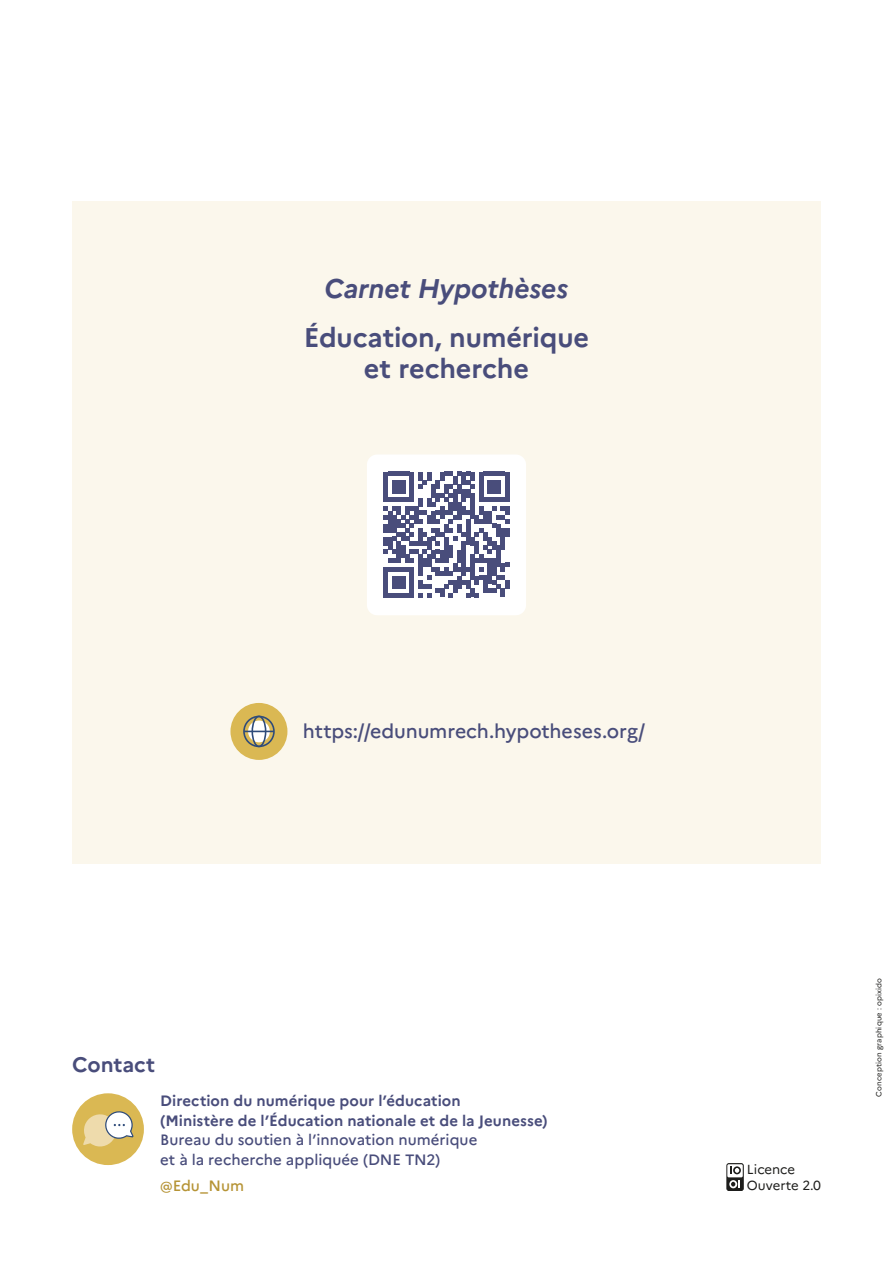
<style>
.page{position:relative;width:893px;height:1263px;background:#fff}
.page>*{position:absolute;margin:0;border:0;box-sizing:border-box;transform-origin:0 0}
.t1{font:700 27px/31.5px "Marianne";letter-spacing:-.005em;color:#494d7b;text-align:center}
.t2{font:italic 700 27px "Marianne";letter-spacing:-.005em;color:#494d7b}
.t3{font:700 21px "Marianne";letter-spacing:-.005em;color:#494d7b}
.t4{font:500 19.5px "Marianne";letter-spacing:-.005em;color:#494d7b}
.t5{font:700 15px/19.5px "Marianne";letter-spacing:.005em;color:#494d7b}
.t6{font:500 15px/19.5px "Marianne";color:#494d7b}
.t7{font:500 15px "Marianne";color:#b69436}
.t8{font:13.2px/15.8px "Marianne";color:#1d1d1b}
.t9{font:7.5px "Marianne";letter-spacing:.02em;color:#1d1d1b}
</style>
<div class="page">
<div style="left:72px;top:202px;width:749px;height:662px;background:#fbf7ec"></div>
<div style="left:72px;top:1093px;width:71px;height:72px;background:#dab853;border-radius:50%"></div>
<svg style="left:83px;top:1111px;width:51px;height:36px"></svg>
<div style="left:230px;top:703px;width:57px;height:57px;background:#dab853;border-radius:50%"></div>
<svg style="left:248px;top:720px;width:22px;height:22px"></svg>
<div style="left:243px;top:716px;width:32px;height:31px;border:2px solid #2e4b7a;border-radius:50%"></div>
<div style="left:251px;top:716px;width:15px;height:31px;border:2px solid #2e4b7a;border-radius:50%"></div>
<hr style="left:244px;top:731px;width:30px;height:1px;background:#2e4b7a">
<div style="left:367px;top:454px;width:159px;height:161px;background:#fff;border-radius:10px"></div>
<svg style="left:384px;top:472px;width:125px;height:125px"></svg>
<svg style="left:727px;top:1163px;width:16px;height:27px"></svg>
<div style="left:727px;top:1163px;width:17px;height:28px;border:1px solid #1d1d1b;border-radius:2px"></div>
<svg style="left:727px;top:1164px;width:16px;height:13px"></svg>
<svg style="left:731px;top:1180px;width:9px;height:8px"></svg>
<svg style="left:730px;top:1166px;width:9px;height:8px"></svg>
<h1 class="t2" style="left:325px;top:272px;width:245px">Carnet Hypothèses</h1>
<h1 class="t1" style="left:304px;top:322px;width:287px">Éducation, numérique et recherche</h1>
<h2 class="t3" style="left:72px;top:1052px;width:85px">Contact</h2>
<h3 class="t4" style="left:303px;top:719px;width:344px">https://edunumrech.hypotheses.org/</h3>
<p class="t5" style="left:160px;top:1091px;width:389px">Direction du numérique pour l’éducation<br>(Ministère de l’Éducation nationale et de la Jeunesse)</p>
<p class="t6" style="left:160px;top:1130px;width:319px">Bureau du soutien à l’innovation numérique et à la recherche appliquée (DNE TN2)</p>
<p class="t7" style="left:160px;top:1176px;width:85px">@Edu_Num</p>
<p class="t8" style="left:747px;top:1162px;width:76px">Licence<br>Ouverte 2.0</p>
<p class="t9" style="left:874px;top:1097px;width:120px;rotate:-90deg">Conception graphique : opixido</p>
</div>
